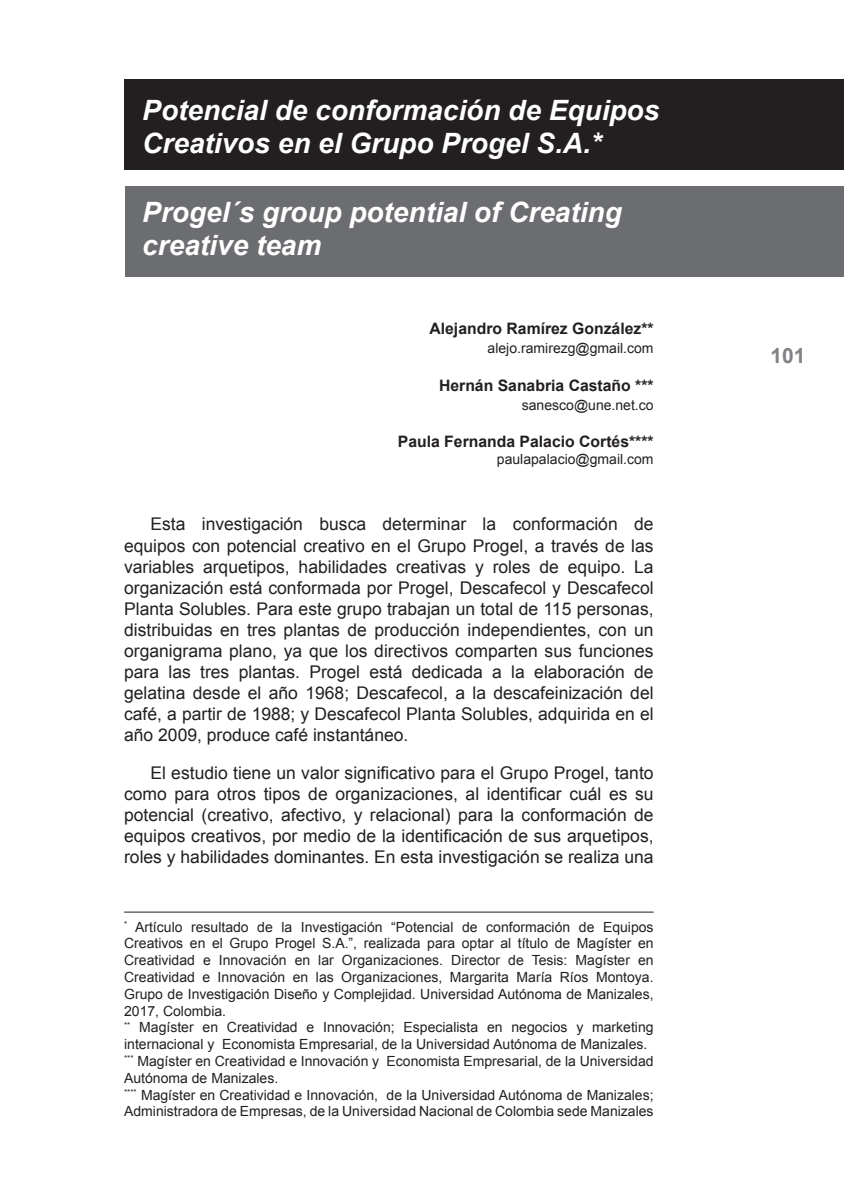
<style>
.page{position:relative;width:844px;height:1191px;background:#fff}
.page>*{position:absolute;margin:0;border:0;box-sizing:border-box;transform-origin:0 0}
.t1{font:italic 700 28px/33.6px "Arial";color:#fff}
.t2{font:700 21px "Arial";color:#808285}
.t3{font:17.5px/21px "Arial";color:#231f20;text-align:justify}
.t4{font:700 15.75px "Arial";color:#231f20}
.t5{font:14px/16.8px "Arial";color:#231f20}
</style>
<div class="page">
<hr style="left:124px;top:911px;width:529px;height:1px;background:#231f20">
<div style="left:125px;top:79px;width:718px;height:90px;background:#231f20"></div>
<div style="left:125px;top:186px;width:717px;height:91px;background:#6c6d70"></div>
<h1 class="t1" style="left:142px;top:94px;width:518px">Potencial de conformación de Equipos<br>Creativos en el Grupo Progel S.A.*</h1>
<h1 class="t1" style="left:142px;top:196px;width:481px">Progel´s group potential of Creating creative team</h1>
<p class="t4" style="left:429px;top:318px;width:226px">Alejandro Ramírez González**</p>
<p class="t5" style="left:487px;top:340px;width:167px">alejo.ramirezg@gmail.com</p>
<p class="t4" style="left:439px;top:375px;width:216px">Hernán Sanabria Castaño ***</p>
<p class="t5" style="left:521px;top:396px;width:133px">sanesco@une.net.co</p>
<p class="t4" style="left:398px;top:431px;width:257px">Paula Fernanda Palacio Cortés****</p>
<p class="t5" style="left:497px;top:451px;width:158px">paulapalacio@gmail.com</p>
<p class="t3" style="left:124px;top:514px;width:531px;text-indent:26px">Esta investigación busca determinar la conformación de equipos con potencial creativo en el Grupo Progel, a través de las variables arquetipos, habilidades creativas y roles de equipo. La organización está conformada por Progel, Descafecol y Descafecol Planta Solubles. Para este grupo trabajan un total de 115 personas, distribuidas en tres plantas de producción independientes, con un organigrama plano, ya que los directivos comparten sus funciones para las tres plantas. Progel está dedicada a la elaboración de gelatina desde el año 1968; Descafecol, a la descafeinización del café, a partir de 1988; y Descafecol Planta Solubles, adquirida en el año 2009, produce café instantáneo.</p>
<p class="t3" style="left:124px;top:762px;width:531px;text-indent:26px">El estudio tiene un valor significativo para el Grupo Progel, tanto como para otros tipos de organizaciones, al identificar cuál es su potencial (creativo, afectivo, y relacional) para la conformación de equipos creativos, por medio de la identificación de sus arquetipos, roles y habilidades dominantes. En esta investigación se realiza una</p>
<p class="t5" style="left:124px;top:918px;width:531px"><sup>*</sup> Artículo resultado de la Investigación “Potencial de conformación de Equipos Creativos en el Grupo Progel S.A.”, realizada para optar al título de Magíster en Creatividad e Innovación en lar Organizaciones. Director de Tesis: Magíster en Creatividad e Innovación en las Organizaciones, Margarita María Ríos Montoya.<br>Grupo de Investigación Diseño y Complejidad. Universidad Autónoma de Manizales, 2017, Colombia.<br><sup>**</sup> Magíster en Creatividad e Innovación; Especialista en negocios y marketing internacional y Economista Empresarial, de la Universidad Autónoma de Manizales. <sup>***</sup> Magíster en Creatividad e Innovación y Economista Empresarial, de la Universidad Autónoma de Manizales.<br><sup>****</sup> Magíster en Creatividad e Innovación, de la Universidad Autónoma de Manizales; Administradora de Empresas, de la Universidad Nacional de Colombia sede Manizales</p>
<p class="t2" style="left:770px;top:341px;width:37px">101</p>
</div>
